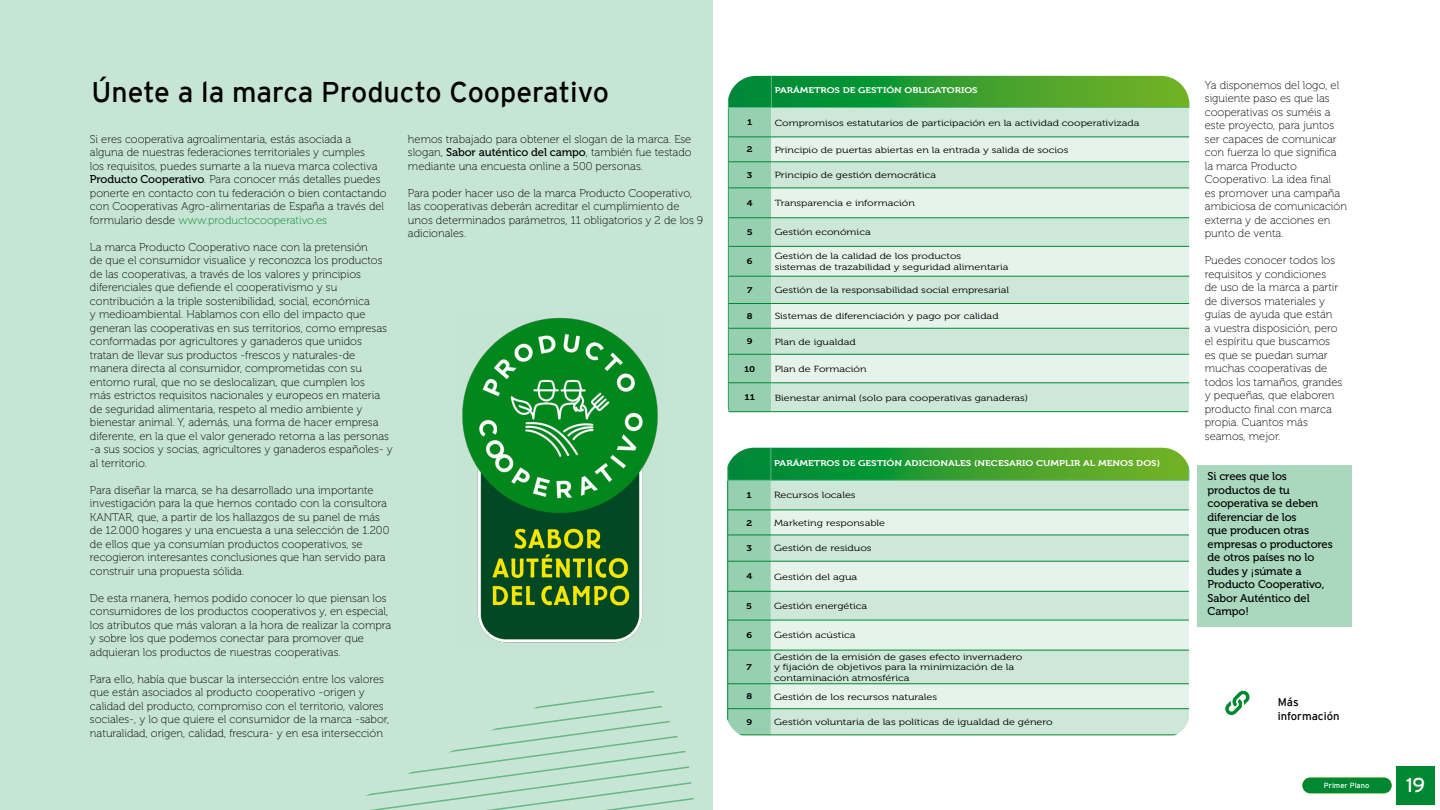
<style>
.page{position:relative;width:1440px;height:810px;background:#fff}
.page>*{position:absolute;margin:0;border:0;box-sizing:border-box;transform-origin:0 0}
.t1{font:28.5px "Interstate";color:#000}
.t2{font:20.02px "Interstate";color:#fff}
.t3{font:11.25px/13.5px "Museo 100";color:#000}
.t4{font:11.25px/13.5px "Museo 500";letter-spacing:-.01em;color:#000}
.t5{font:11.25px/13.5px "Interstate";color:#000}
.t6{font:8.93px/10.7px "Museo 300";color:#000;scale:1.21 1}
.t7{font:8.85px/10.6px "Museo 300";color:#000;scale:1.21 1}
.t8{font:8.25px "Museo 700";color:#fff;scale:1.21 1}
.t9{font:8.25px "Museo 700";color:#000;scale:1.21 1}
.t10{font:8.18px "Museo 700";color:#fff;scale:1.21 1}
.t11{font:8.18px "Museo 700";color:#000;scale:1.21 1}
.t12{font:7.5px "Interstate";color:#fff}
.s1{font-family:"Museo 500"}
.s2{color:#008731}
</style>
<div class="page">
<div style="left:0;top:0;width:712px;height:810px;background:#c7e5d4"></div>
<img style="left:462px;top:317px;width:196px;height:326px">
<div style="left:1197px;top:465px;width:155px;height:162px;background:#aad8be"></div>
<svg style="left:728px;top:76px;width:461px;height:336px;background:#bce0c7"></svg>
<hr style="left:728px;top:411px;width:43px;height:1px;background:#008731">
<hr style="left:728px;top:76px;width:1px;height:31px;background:#59b888">
<hr style="left:728px;top:107px;width:43px;height:1px;background:#59b888">
<hr style="left:771px;top:76px;width:1px;height:31px;background:#59b888">
<hr style="left:1189px;top:76px;width:1px;height:31px;background:#59b888">
<hr style="left:771px;top:107px;width:418px;height:1px;background:#59b888">
<hr style="left:771px;top:735px;width:418px;height:1px;background:#008731">
<svg style="left:727px;top:448px;width:462px;height:287px;background:#bbdfc5"></svg>
<hr style="left:727px;top:735px;width:44px;height:1px;background:#008731">
<hr style="left:727px;top:448px;width:1px;height:32px;background:#59b888">
<hr style="left:727px;top:480px;width:44px;height:1px;background:#59b888">
<hr style="left:770px;top:448px;width:1px;height:32px;background:#59b888">
<hr style="left:1189px;top:448px;width:1px;height:32px;background:#59b888">
<hr style="left:771px;top:480px;width:418px;height:1px;background:#59b888">
<svg style="left:366px;top:687px;width:347px;height:123px"></svg>
<svg style="left:1224px;top:690px;width:26px;height:26px"></svg>
<div style="left:1396px;top:766px;width:39px;height:39px;background:#008731"></div>
<div style="left:1302px;top:778px;width:90px;height:15px;background:#008731;border-radius:8px"></div>
<h1 class="t1" style="left:92px;top:76px;width:519px">Únete a la marca Producto Cooperativo</h1>
<p class="t3" style="left:90px;top:132px;width:298px">Si eres cooperativa agroalimentaria, estás asociada a alguna de nuestras federaciones territoriales y cumples<br>los requisitos, puedes sumarte a la nueva marca colectiva <span class="s1">Producto Cooperativo</span>. Para conocer más detalles puedes ponerte en contacto con tu federación o bien contactando con Cooperativas Agro-alimentarias de España a través del formulario desde <span class="s2">www.productocooperativo.es</span></p>
<p class="t3" style="left:90px;top:240px;width:304px">La marca Producto Cooperativo nace con la pretensión<br>de que el consumidor visualice y reconozca los productos de las cooperativas, a través de los valores y principios diferenciales que defiende el cooperativismo y su contribución a la triple sostenibilidad, social, económica<br>y medioambiental. Hablamos con ello del impacto que generan las cooperativas en sus territorios, como empresas conformadas por agricultores y ganaderos que unidos tratan de llevar sus productos -frescos y naturales-de manera directa al consumidor, comprometidas con su entorno rural, que no se deslocalizan, que cumplen los<br>más estrictos requisitos nacionales y europeos en materia de seguridad alimentaria, respeto al medio ambiente y bienestar animal. Y, además, una forma de hacer empresa diferente, en la que el valor generado retorna a las personas -a sus socios y socias, agricultores y ganaderos españoles- y al territorio.</p>
<p class="t3" style="left:90px;top:483px;width:301px">Para diseñar la marca, se ha desarrollado una importante investigación para la que hemos contado con la consultora KANTAR, que, a partir de los hallazgos de su panel de más de 12.000 hogares y una encuesta a una selección de 1.200 de ellos que ya consumían productos cooperativos, se recogieron interesantes conclusiones que han servido para construir una propuesta sólida.</p>
<p class="t3" style="left:90px;top:591px;width:303px">De esta manera, hemos podido conocer lo que piensan los consumidores de los productos cooperativos y, en especial, los atributos que más valoran a la hora de realizar la compra y sobre los que podemos conectar para promover que adquieran los productos de nuestras cooperativas.</p>
<p class="t3" style="left:90px;top:672px;width:301px">Para ello, había que buscar la intersección entre los valores que están asociados al producto cooperativo -origen y calidad del producto, compromiso con el territorio, valores sociales-, y lo que quiere el consumidor de la marca -sabor, naturalidad, origen, calidad, frescura- y en esa intersección</p>
<p class="t3" style="left:408px;top:132px;width:285px;text-align:justify">hemos trabajado para obtener el slogan de la marca. Ese slogan, <span class="s1">Sabor auténtico del campo</span>, también fue testado mediante una encuesta online a 500 personas.</p>
<p class="t3" style="left:408px;top:186px;width:297px">Para poder hacer uso de la marca Producto Cooperativo, las cooperativas deberán acreditar el cumplimiento de unos determinados parámetros, 11 obligatorios y 2 de los 9 adicionales.</p>
<p class="t10" style="left:775px;top:86px;width:169px">PARÁMETROS DE GESTIÓN OBLIGATORIOS</p>
<p class="t11" style="left:747px;top:118px;width:6px">1</p>
<p class="t7" style="left:775px;top:117px;width:303px">Compromisos estatutarios de participación en la actividad cooperativizada</p>
<p class="t11" style="left:747px;top:145px;width:6px">2</p>
<p class="t7" style="left:775px;top:144px;width:244px">Principio de puertas abiertas en la entrada y salida de socios</p>
<p class="t11" style="left:747px;top:171px;width:6px">3</p>
<p class="t7" style="left:775px;top:170px;width:135px">Principio de gestión democrática</p>
<p class="t11" style="left:747px;top:199px;width:6px">4</p>
<p class="t7" style="left:775px;top:198px;width:117px">Transparencia e información</p>
<p class="t11" style="left:747px;top:228px;width:6px">5</p>
<p class="t7" style="left:775px;top:227px;width:81px">Gestión económica</p>
<p class="t11" style="left:747px;top:257px;width:6px">6</p>
<p class="t7" style="left:775px;top:251px;width:195px">Gestión de la calidad de los productos<br>sistemas de trazabilidad y seguridad alimentaria</p>
<p class="t11" style="left:747px;top:286px;width:6px">7</p>
<p class="t7" style="left:775px;top:285px;width:195px">Gestión de la responsabilidad social empresarial</p>
<p class="t11" style="left:747px;top:312px;width:6px">8</p>
<p class="t7" style="left:775px;top:311px;width:187px">Sistemas de diferenciación y pago por calidad</p>
<p class="t11" style="left:747px;top:337px;width:6px">9</p>
<p class="t7" style="left:775px;top:336px;width:68px">Plan de igualdad</p>
<p class="t11" style="left:744px;top:364px;width:11px">10</p>
<p class="t7" style="left:775px;top:364px;width:77px">Plan de Formación</p>
<p class="t11" style="left:744px;top:393px;width:10px">11</p>
<p class="t7" style="left:775px;top:392px;width:211px">Bienestar animal (solo para cooperativas ganaderas)</p>
<p class="t8" style="left:774px;top:459px;width:321px">PARÁMETROS DE GESTIÓN ADICIONALES (NECESARIO CUMPLIR AL MENOS DOS)</p>
<p class="t9" style="left:747px;top:491px;width:6px">1</p>
<p class="t6" style="left:774px;top:490px;width:69px">Recursos locales</p>
<p class="t9" style="left:746px;top:518px;width:6px">2</p>
<p class="t6" style="left:774px;top:518px;width:93px">Marketing responsable</p>
<p class="t9" style="left:747px;top:544px;width:6px">3</p>
<p class="t6" style="left:774px;top:543px;width:82px">Gestión de residuos</p>
<p class="t9" style="left:746px;top:572px;width:6px">4</p>
<p class="t6" style="left:774px;top:571px;width:70px">Gestión del agua</p>
<p class="t9" style="left:746px;top:601px;width:6px">5</p>
<p class="t6" style="left:774px;top:601px;width:78px">Gestión energética</p>
<p class="t9" style="left:746px;top:631px;width:6px">6</p>
<p class="t6" style="left:774px;top:630px;width:69px">Gestión acústica</p>
<p class="t9" style="left:747px;top:663px;width:6px">7</p>
<p class="t6" style="left:774px;top:651px;width:207px">Gestión de la emisión de gases efecto invernadero y fijación de objetivos para la minimización de la contaminación atmosférica</p>
<p class="t9" style="left:746px;top:692px;width:6px">8</p>
<p class="t6" style="left:774px;top:691px;width:136px">Gestión de los recursos naturales</p>
<p class="t9" style="left:746px;top:717px;width:6px">9</p>
<p class="t6" style="left:774px;top:717px;width:232px">Gestión voluntaria de las políticas de igualdad de género</p>
<p class="t3" style="left:1205px;top:78px;width:144px">Ya disponemos del logo, el siguiente paso es que las cooperativas os suméis a este proyecto, para juntos ser capaces de comunicar con fuerza lo que significa la marca Producto<br>Cooperativo. La idea final<br>es promover una campaña ambiciosa de comunicación externa y de acciones en punto de venta.</p>
<p class="t3" style="left:1205px;top:254px;width:139px">Puedes conocer todos los requisitos y condiciones<br>de uso de la marca a partir de diversos materiales y guías de ayuda que están<br>a vuestra disposición, pero el espíritu que buscamos es que se puedan sumar muchas cooperativas de todos los tamaños, grandes y pequeñas, que elaboren producto final con marca propia. Cuantos más seamos, mejor.</p>
<p class="t4" style="left:1208px;top:470px;width:127px">Si crees que los productos de tu cooperativa se deben diferenciar de los<br>que producen otras empresas o productores de otros países no lo dudes y ¡súmate a<br>Producto Cooperativo,<br>Sabor Auténtico del<br>Campo!</p>
<p class="t5" style="left:1278px;top:696px;width:63px">Más información</p>
<p class="t12" style="left:1332px;top:781px;width:31px">Editorial</p>
<h2 class="t2" style="left:1406px;top:774px;width:21px">19</h2>
<p class="t12" style="left:1324px;top:781px;width:47px">Primer Plano</p>
</div>
